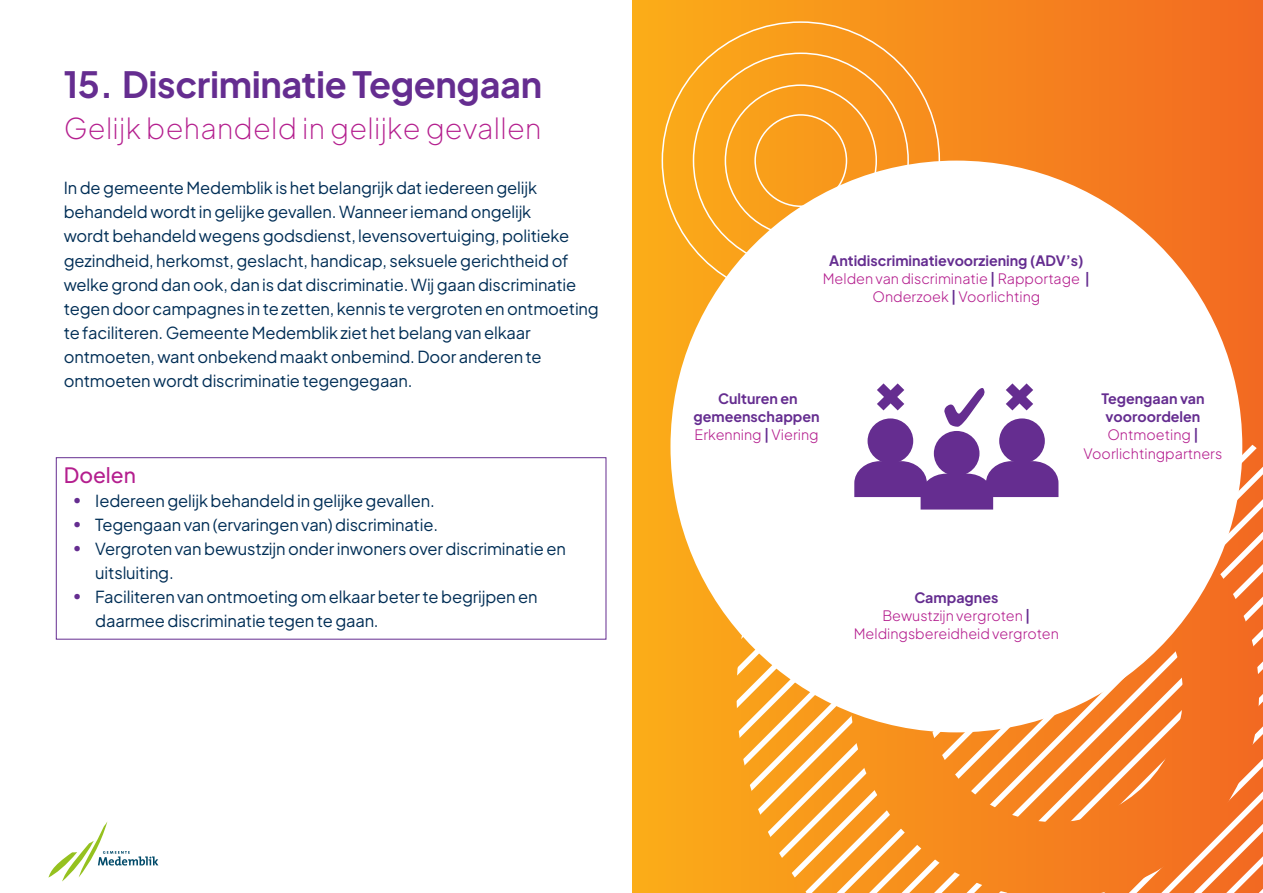
<style>
.page{position:relative;width:1263px;height:893px;background:#fff}
.page>*{position:absolute;margin:0;border:0;box-sizing:border-box;transform-origin:0 0}
.H2_onderregel{font:700 36px "Plus Jakarta Sans";letter-spacing:-.01em;color:#652d90}
.H2_onderregel-2{font:200 28.5px "Plus Jakarta Sans";letter-spacing:.01em;color:#b41e8e}
.t1{font:500 21px "Plus Jakarta Sans";color:#b41e8e}
.Bodytekst{font:16.5px/24px "Plus Jakarta Sans";letter-spacing:-.01em;color:#002e56}
.t2{font:300 14.25px/18px "Plus Jakarta Sans";color:#b41e8e;text-align:center}
.t3{font:700 14.25px/18px "Plus Jakarta Sans";color:#652d90}
.s1{color:#652d90}
.s2{font-weight:600;color:#652d90}
</style>
<div class="page">
<svg style="left:48px;top:821px;width:110px;height:60px"></svg>
<div style="left:632px;top:0;width:631px;height:893px;background:linear-gradient(to right,#fbae19,#f26922)"></div>
<svg style="left:661px;top:21px;width:280px;height:280px;background:#f9a123"></svg>
<svg style="left:752px;top:647px;width:32px;height:246px;background:#faaf41"></svg>
<svg style="left:784px;top:675px;width:33px;height:218px;fill:#f99c1b"></svg>
<svg style="left:817px;top:696px;width:32px;height:197px;fill:#f8981b"></svg>
<svg style="left:849px;top:711px;width:33px;height:182px;background:#f9a643"></svg>
<svg style="left:882px;top:722px;width:32px;height:171px;background:#f79b32"></svg>
<svg style="left:914px;top:729px;width:33px;height:164px;background:#f7942b"></svg>
<svg style="left:947px;top:731px;width:32px;height:162px;background:#f79534"></svg>
<svg style="left:979px;top:727px;width:33px;height:166px;background:#f79438"></svg>
<svg style="left:1012px;top:718px;width:32px;height:175px;background:#f6933c"></svg>
<svg style="left:1044px;top:705px;width:33px;height:188px;background:#f6903e"></svg>
<svg style="left:1077px;top:688px;width:32px;height:205px;background:#f68f42"></svg>
<svg style="left:1109px;top:664px;width:33px;height:229px;background:#f5893d"></svg>
<svg style="left:1142px;top:632px;width:32px;height:261px;background:#f5853c"></svg>
<div style="left:1174px;top:586px;width:32px;height:307px;background:#f37121"></div>
<svg style="left:1206px;top:376px;width:57px;height:517px;background:#f47d3c"></svg>
<div style="left:56px;top:457px;width:550px;height:182px;border:1px solid #652d90"></div>
<div style="left:670px;top:161px;width:572px;height:571px;background:#fff;border-radius:50%"></div>
<svg style="left:944px;top:388px;width:41px;height:39px"></svg>
<svg style="left:877px;top:383px;width:27px;height:27px"></svg>
<svg style="left:1006px;top:383px;width:27px;height:27px"></svg>
<div style="left:867px;top:418px;width:46px;height:45px;background:#652d90;border-radius:50%"></div>
<div style="left:934px;top:431px;width:45px;height:45px;background:#652d90;border-radius:50%"></div>
<div style="left:999px;top:418px;width:46px;height:45px;background:#652d90;border-radius:50%"></div>
<svg style="left:854px;top:461px;width:204px;height:49px"></svg>
<h2 class="H2_onderregel" style="left:64px;top:53px;width:480px">15. Discriminatie Tegengaan</h2>
<h2 class="H2_onderregel-2" style="left:64px;top:106px;width:479px">Gelijk behandeld in gelijke gevallen</h2>
<p class="Bodytekst" style="left:64px;top:175px;width:536px">In de gemeente Medemblik is het belangrijk dat iedereen gelijk behandeld wordt in gelijke gevallen. Wanneer iemand ongelijk<br>wordt behandeld wegens godsdienst, levensovertuiging, politieke gezindheid, herkomst, geslacht, handicap, seksuele gerichtheid of welke grond dan ook, dan is dat discriminatie. Wij gaan discriminatie tegen door campagnes in te zetten, kennis te vergroten en ontmoeting te faciliteren. Gemeente Medemblik ziet het belang van elkaar ontmoeten, want onbekend maakt onbemind. Door anderen te ontmoeten wordt discriminatie tegengegaan.</p>
<h3 class="t1" style="left:64px;top:457px;width:74px">Doelen</h3>
<p class="Bodytekst" style="left:73px;top:487px;width:363px"><span class="s1">•</span> Iedereen gelijk behandeld in gelijke gevallen.</p>
<p class="Bodytekst" style="left:73px;top:511px;width:367px"><span class="s1">•</span> Tegengaan van (ervaringen van) discriminatie.</p>
<p class="Bodytekst" style="left:95px;top:535px;width:472px;text-indent:-22px"><span class="s1">•</span> Vergroten van bewustzijn onder inwoners over discriminatie en uitsluiting.</p>
<p class="Bodytekst" style="left:95px;top:583px;width:444px;text-indent:-22px"><span class="s1">•</span> Faciliteren van ontmoeting om elkaar beter te begrijpen en daarmee discriminatie tegen te gaan.</p>
<h4 class="t3" style="left:829px;top:250px;width:256px">Antidiscriminatievoorziening (ADV’s)</h4>
<p class="t2" style="left:823px;top:269px;width:269px">Melden van discriminatie <span class="s2">|</span> Rapportage <span class="s2">|<br></span>Onderzoek <span class="s2">|</span> Voorlichting</p>
<h4 class="t3" style="left:693px;top:388px;width:128px;text-align:center">Culturen en gemeenschappen</h4>
<p class="t2" style="left:695px;top:425px;width:126px">Erkenning <span class="s2">|</span> Viering</p>
<h4 class="t3" style="left:1101px;top:388px;width:105px">Tegengaan van vooroordelen</h4>
<p class="t2" style="left:1083px;top:425px;width:140px">Ontmoeting <span class="s2">|<br></span>Voorlichtingpartners</p>
<h4 class="t3" style="left:914px;top:587px;width:85px">Campagnes</h4>
<p class="t2" style="left:854px;top:605px;width:207px">Bewustzijn vergroten <span class="s2">|<br></span>Meldingsbereidheid vergroten</p>
</div>
